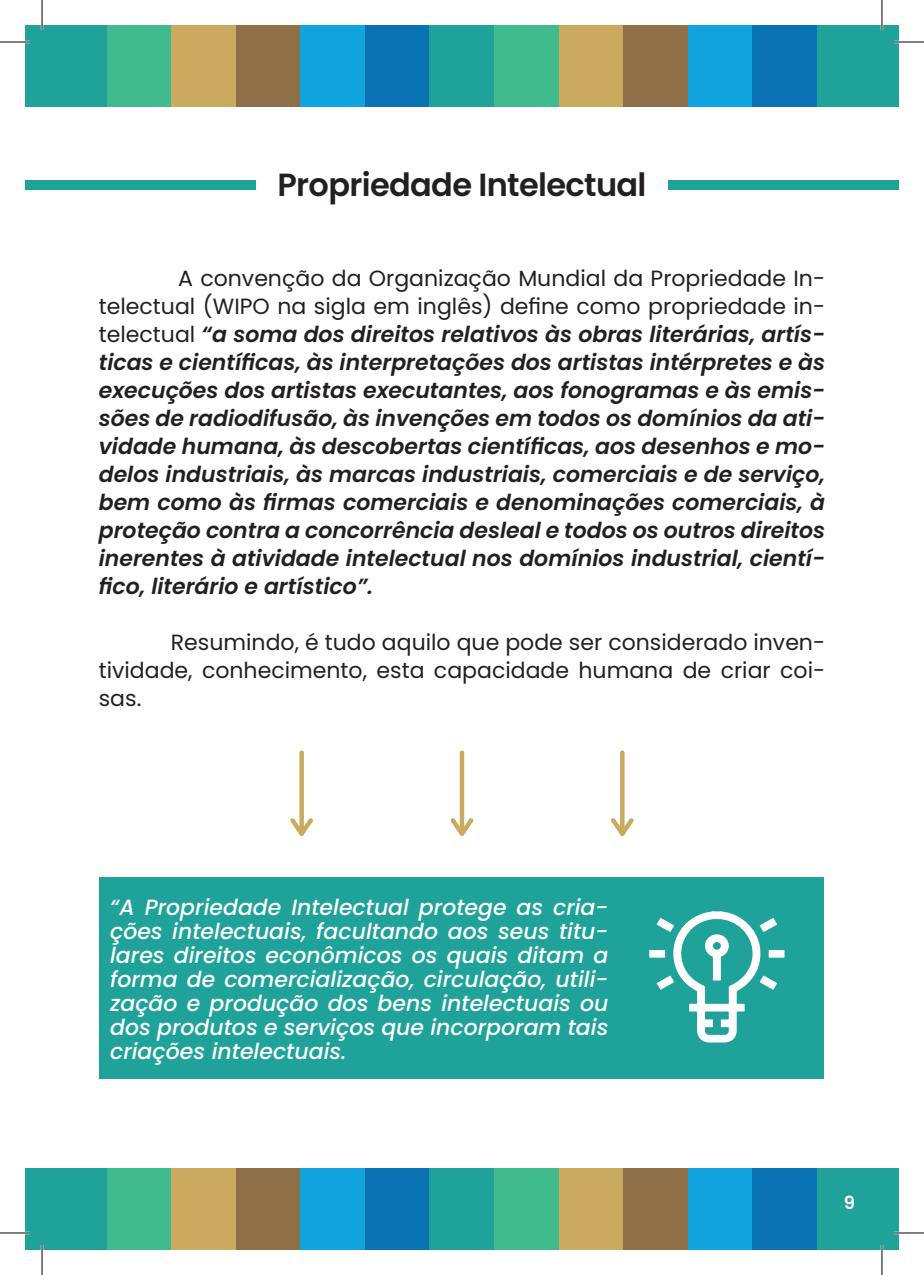
<style>
.page{position:relative;width:924px;height:1275px;background:#fff}
.page>*{position:absolute;margin:0;border:0;box-sizing:border-box;transform-origin:0 0}
.t1{font:600 32px "Poppins";letter-spacing:-.02em;color:#231f20}
.t2{font:italic 600 22px/28px "Poppins";color:#231f20;text-align:justify}
.t3{font:italic 500 22px/24px "Poppins";color:#fff;text-align:justify}
.t4{font:22px/28px "Poppins";color:#231f20;text-align:justify}
.t5{font:600 18px "Poppins";color:#fff}
.s1{font-weight:400;font-style:normal}
</style>
<div class="page">
<div style="left:25px;top:25px;width:82px;height:82px;background:#1fa29a"></div>
<div style="left:107px;top:25px;width:64px;height:82px;background:#40bb8e"></div>
<div style="left:171px;top:25px;width:65px;height:82px;background:#c9aa5e"></div>
<div style="left:236px;top:25px;width:64px;height:82px;background:#8f6f47"></div>
<div style="left:300px;top:25px;width:65px;height:82px;background:#11a4de"></div>
<div style="left:365px;top:25px;width:64px;height:82px;background:#0973b4"></div>
<div style="left:429px;top:25px;width:65px;height:82px;background:#1fa29a"></div>
<div style="left:494px;top:25px;width:64px;height:82px;background:#40bb8e"></div>
<div style="left:558px;top:25px;width:65px;height:82px;background:#c9aa5e"></div>
<div style="left:623px;top:25px;width:64px;height:82px;background:#8f6f47"></div>
<div style="left:687px;top:25px;width:65px;height:82px;background:#11a4de"></div>
<div style="left:752px;top:25px;width:64px;height:82px;background:#0973b4"></div>
<div style="left:816px;top:25px;width:82px;height:82px;background:#1fa29a"></div>
<div style="left:25px;top:180px;width:230px;height:10px;background:#1fa29a"></div>
<div style="left:668px;top:180px;width:230px;height:10px;background:#1fa29a"></div>
<div style="left:25px;top:1168px;width:82px;height:82px;background:#1fa29a"></div>
<div style="left:816px;top:1168px;width:82px;height:82px;background:#1fa29a"></div>
<div style="left:107px;top:1168px;width:64px;height:82px;background:#40bb8e"></div>
<div style="left:171px;top:1168px;width:65px;height:82px;background:#c9aa5e"></div>
<div style="left:236px;top:1168px;width:64px;height:82px;background:#8f6f47"></div>
<div style="left:300px;top:1168px;width:65px;height:82px;background:#11a4de"></div>
<div style="left:365px;top:1168px;width:64px;height:82px;background:#0973b4"></div>
<div style="left:429px;top:1168px;width:65px;height:82px;background:#1fa29a"></div>
<div style="left:494px;top:1168px;width:64px;height:82px;background:#40bb8e"></div>
<div style="left:558px;top:1168px;width:65px;height:82px;background:#c9aa5e"></div>
<div style="left:623px;top:1168px;width:64px;height:82px;background:#8f6f47"></div>
<div style="left:687px;top:1168px;width:65px;height:82px;background:#11a4de"></div>
<div style="left:752px;top:1168px;width:64px;height:82px;background:#0973b4"></div>
<div style="left:100px;top:877px;width:723px;height:201px;background:#1fa29a"></div>
<svg style="left:649px;top:911px;width:135px;height:131px"></svg>
<div style="left:299px;top:750px;width:5px;height:86px;background:#c9aa5e;border-radius:2px"></div>
<svg style="left:290px;top:818px;width:23px;height:18px"></svg>
<div style="left:459px;top:750px;width:5px;height:86px;background:#c9aa5e;border-radius:2px"></div>
<svg style="left:450px;top:818px;width:23px;height:18px"></svg>
<svg style="left:619px;top:750px;width:5px;height:86px"></svg>
<svg style="left:611px;top:818px;width:22px;height:18px"></svg>
<hr style="left:0;top:41px;width:30px;height:2px;background:#fff">
<hr style="left:893px;top:41px;width:30px;height:2px;background:#fff">
<hr style="left:0;top:1231px;width:30px;height:3px;background:#fff">
<hr style="left:893px;top:1231px;width:30px;height:3px;background:#fff">
<hr style="left:41px;top:0;width:2px;height:30px;background:#fff">
<hr style="left:41px;top:1245px;width:2px;height:30px;background:#fff">
<hr style="left:880px;top:0;width:2px;height:30px;background:#fff">
<hr style="left:880px;top:1245px;width:2px;height:30px;background:#fff">
<hr style="left:0;top:42px;width:30px;height:1px;background:#000">
<hr style="left:893px;top:42px;width:30px;height:1px;background:#000">
<hr style="left:0;top:1232px;width:30px;height:1px;background:#000">
<hr style="left:893px;top:1232px;width:30px;height:1px;background:#000">
<hr style="left:42px;top:0;width:1px;height:30px;background:#000">
<hr style="left:42px;top:1245px;width:1px;height:30px;background:#000">
<hr style="left:881px;top:0;width:1px;height:30px;background:#000">
<hr style="left:881px;top:1245px;width:1px;height:30px;background:#000">
<p class="t1" style="left:277px;top:166px;width:370px">Propriedade Intelectual</p>
<p class="t2" style="left:99px;top:265px;width:727px;text-indent:79px"><span class="s1">A convenção da Organização Mundial da Propriedade In&shy;telectual (WIPO na sigla em inglês) define como propriedade in&shy;telectual</span> “a soma dos direitos relativos às obras literárias, artís&shy;ticas e científicas, às interpretações dos artistas intérpretes e às execuções dos artistas executantes, aos fonogramas e às emis&shy;sões de radiodifusão, às invenções em todos os domínios da ati&shy;vidade humana, às descobertas científicas, aos desenhos e mo&shy;delos industriais, às marcas industriais, comerciais e de serviço, bem como às firmas comerciais e denominações comerciais, à proteção contra a concorrência desleal e todos os outros direitos inerentes à atividade intelectual nos domínios industrial, cientí&shy;fico, literário e artístico”.</p>
<p class="t4" style="left:99px;top:629px;width:727px;text-indent:72px">Resumindo, é tudo aquilo que pode ser considerado inven&shy;tividade, conhecimento, esta capacidade humana de criar coi&shy;sas.</p>
<p class="t3" style="left:110px;top:895px;width:499px">“A Propriedade Intelectual protege as cria&shy;ções intelectuais, facultando aos seus titu&shy;lares direitos econômicos os quais ditam a forma de comercialização, circulação, utili&shy;zação e produção dos bens intelectuais ou dos produtos e serviços que incorporam tais criações intelectuais.</p>
<p class="t5" style="left:843px;top:1192px;width:13px">9</p>
</div>
